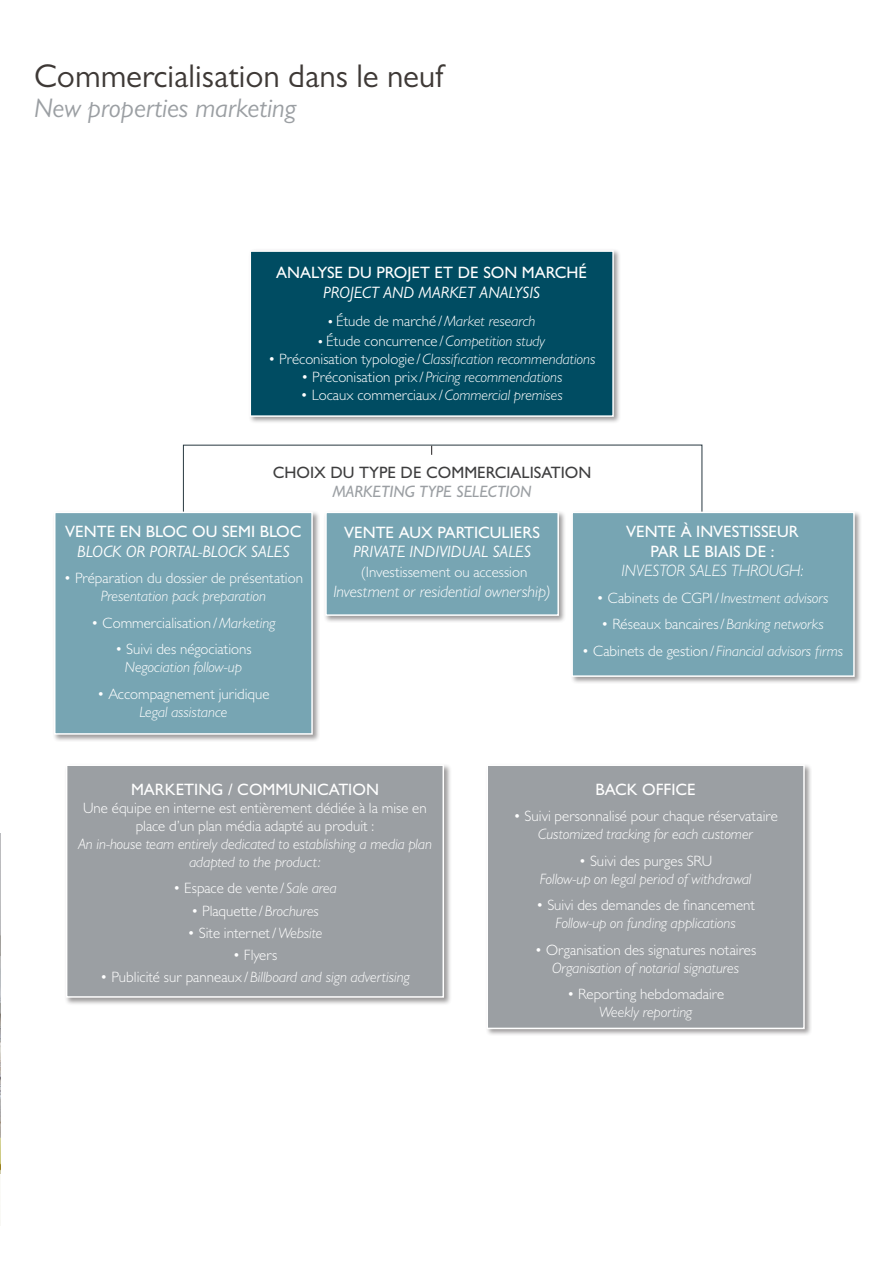
<style>
.page{position:relative;width:893px;height:1263px;background:#fff}
.page>*{position:absolute;margin:0;border:0;box-sizing:border-box;transform-origin:0 0}
.t1{font:33px "Gill Sans MT Pro";color:#3e3936}
.t2{font:italic 27px "Gill Sans MT Pro";color:#9b9fa3}
.t3{font:500 16.5px/19.8px "Gill Sans MT Pro";color:#fff;text-align:center}
.t4{font:italic 16.5px "Gill Sans MT Pro";color:#fff}
.t5{font:italic 300 16.5px "Gill Sans MT Pro";color:#fff}
.t6{font:500 16.5px "Gill Sans MT Pro";color:#3e3e3f}
.t7{font:italic 500 16.5px "Gill Sans MT Pro";color:#9b9fa3}
.t8{font:300 15px/18px "Gill Sans MT Pro";color:#fff;text-align:center}
.t9{font:italic 300 15px/18px "Gill Sans MT Pro";color:#fff;text-align:center}
.s1{font-family:"Myriad Pro";font-weight:400;font-size:16.5px}
.s2{font-style:italic}
.s3{font-style:normal}
</style>
<div class="page">
<img style="left:0;top:834px;width:1px;height:340px">
<div style="left:248px;top:249px;width:374px;height:175px;background:#231f20;opacity:.45"></div>
<div style="left:250px;top:250px;width:364px;height:167px;background:#004c62;border:2px solid #fff"></div>
<div style="left:52px;top:510px;width:268px;height:232px;background:#231f20;opacity:.45"></div>
<div style="left:54px;top:512px;width:259px;height:223px;background:#77a5b3;border:2px solid #fff"></div>
<div style="left:570px;top:510px;width:292px;height:174px;background:#231f20;opacity:.45"></div>
<div style="left:571px;top:512px;width:284px;height:165px;background:#77a5b3;border:2px solid #fff"></div>
<div style="left:324px;top:510px;width:243px;height:113px;background:#231f20;opacity:.45"></div>
<div style="left:325px;top:512px;width:234px;height:104px;background:#77a5b3;border:2px solid #fff"></div>
<div style="left:64px;top:763px;width:387px;height:242px;background:#231f20;opacity:.45"></div>
<div style="left:66px;top:764px;width:378px;height:234px;background:#9b9fa3;border:2px solid #fff"></div>
<div style="left:485px;top:763px;width:327px;height:273px;background:#231f20;opacity:.45"></div>
<div style="left:486px;top:764px;width:319px;height:265px;background:#9b9fa3;border:2px solid #fff"></div>
<svg style="left:183px;top:444px;width:520px;height:69px"></svg>
<p class="t1" style="left:34px;top:57px;width:411px">Commercialisation dans le neuf</p>
<p class="t2" style="left:34px;top:92px;width:264px">New properties marketing</p>
<p class="t3" style="left:276px;top:262px;width:312px">ANALYSE DU PROJET ET DE SON MARCHÉ</p>
<p class="t4" style="left:323px;top:282px;width:219px">PROJECT AND MARKET ANALYSIS</p>
<p class="t8" style="left:328px;top:312px;width:209px"><span class="s1">•</span> Étude de marché /<span class="s2">Market research</span></p>
<p class="t8" style="left:318px;top:331px;width:228px"><span class="s1">•</span> Étude concurrence /<span class="s2">Competition study</span></p>
<p class="t9" style="left:268px;top:349px;width:329px"><span class="s3">• Préconisation typologie /</span>Classification recommendations</p>
<p class="t9" style="left:301px;top:367px;width:263px"><span class="s3">• Préconisation prix /</span> Pricing recommendations</p>
<p class="t8" style="left:301px;top:385px;width:264px">• Locaux commerciaux /<span class="s2">Commercial premises</span></p>
<p class="t6" style="left:273px;top:462px;width:320px">CHOIX DU TYPE DE COMMERCIALISATION</p>
<p class="t7" style="left:332px;top:482px;width:201px">MARKETING TYPE SELECTION</p>
<p class="t3" style="left:65px;top:521px;width:238px">VENTE EN BLOC OU SEMI BLOC</p>
<p class="t4" style="left:77px;top:541px;width:214px">BLOCK OR PORTAL-BLOCK SALES</p>
<p class="t8" style="left:64px;top:569px;width:241px">• Préparation du dossier de présentation</p>
<p class="t9" style="left:101px;top:587px;width:167px">Presentation pack preparation</p>
<p class="t8" style="left:91px;top:613px;width:186px">• Commercialisation /<span class="s2">Marketing</span></p>
<p class="t8" style="left:115px;top:640px;width:138px">• Suivi des négociations</p>
<p class="t9" style="left:125px;top:658px;width:118px">Negociation follow-up</p>
<p class="t8" style="left:97px;top:684px;width:174px">• Accompagnement juridique</p>
<p class="t9" style="left:139px;top:702px;width:89px">Legal assistance</p>
<p class="t3" style="left:344px;top:522px;width:197px">VENTE AUX PARTICULIERS</p>
<p class="t4" style="left:353px;top:542px;width:180px">PRIVATE INDIVIDUAL SALES</p>
<p class="t8" style="left:361px;top:563px;width:168px">(Investissement ou accession</p>
<p class="t5" style="left:333px;top:581px;width:219px">Investment or residential ownership)</p>
<p class="t3" style="left:626px;top:521px;width:174px">VENTE À INVESTISSEUR<br>PAR LE BIAIS DE :</p>
<p class="t5" style="left:621px;top:561px;width:183px">INVESTOR SALES THROUGH:</p>
<p class="t9" style="left:597px;top:589px;width:233px"><span class="s3">• Cabinets de CGPI/</span>Investment advisors</p>
<p class="t8" style="left:601px;top:615px;width:224px">• Réseaux bancaires/<span class="s2">Banking networks</span></p>
<p class="t9" style="left:582px;top:642px;width:263px"><span class="s3">• Cabinets de gestion /</span> Financial advisors firms</p>
<p class="t3" style="left:131px;top:779px;width:249px">MARKETING / COMMUNICATION</p>
<p class="t8" style="left:83px;top:798px;width:345px">Une équipe en interne est entièrement dédiée à la mise en place d’un plan média adapté au produit :</p>
<p class="t9" style="left:78px;top:834px;width:355px">An in-house team entirely dedicated to establishing a media plan adapted to the product:</p>
<p class="t8" style="left:173px;top:879px;width:165px">• Espace de vente / <span class="s2">Sale area</span></p>
<p class="t8" style="left:191px;top:901px;width:129px">• Plaquette /<span class="s2">Brochures</span></p>
<p class="t8" style="left:188px;top:923px;width:136px">• Site internet/<span class="s2">Website</span></p>
<p class="t8" style="left:233px;top:946px;width:46px">• Flyers</p>
<p class="t9" style="left:100px;top:968px;width:311px"><span class="s3">• Publicité sur panneaux /</span>Billboard and sign advertising</p>
<p class="t3" style="left:595px;top:779px;width:102px">BACK OFFICE</p>
<p class="t8" style="left:513px;top:807px;width:266px">• Suivi personnalisé pour chaque réservataire</p>
<p class="t9" style="left:538px;top:825px;width:217px">Customized tracking for each customer</p>
<p class="t8" style="left:579px;top:851px;width:135px">• Suivi des purges SRU</p>
<p class="t9" style="left:540px;top:869px;width:213px">Follow-up on legal period of withdrawal</p>
<p class="t8" style="left:536px;top:896px;width:221px">• Suivi des demandes de financement<br><span class="s2">Follow-up on funding applications</span></p>
<p class="t8" style="left:535px;top:940px;width:223px">• Organisation des signatures notaires</p>
<p class="t9" style="left:552px;top:958px;width:188px">Organisation of notarial signatures</p>
<p class="t8" style="left:567px;top:985px;width:159px">• Reporting hebdomadaire</p>
<p class="t9" style="left:599px;top:1003px;width:95px">Weekly reporting</p>
</div>
